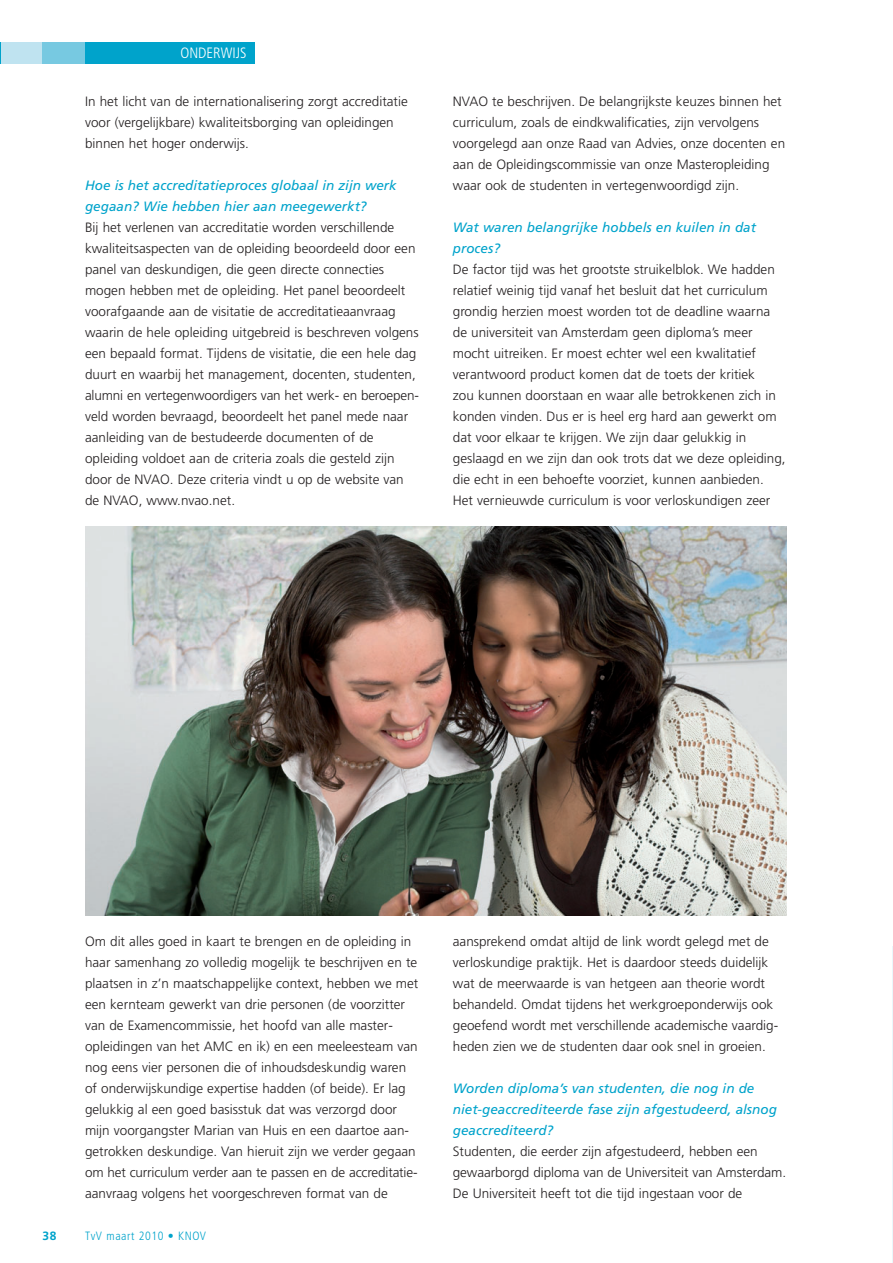
<style>
.page{position:relative;width:893px;height:1263px;background:#fff}
.page>*{position:absolute;margin:0;border:0;box-sizing:border-box;transform-origin:0 0}
.t1{font:300 condensed 15px "Frutiger";color:#fff}
.t2{font:300 13.5px/21px "Frutiger";color:#231f20}
.t3{font:italic 13.5px/21px "Frutiger";color:#00a3cb}
.t4{font:300 condensed 12px "Frutiger";letter-spacing:.05em;color:#00a3cb}
.t5{font:700 12px "Frutiger";color:#00a3cb}
</style>
<div class="page">
<div style="left:1px;top:43px;width:254px;height:21px;background:#00a3cb"></div>
<div style="left:1px;top:43px;width:42px;height:21px;background:#bfe3f0"></div>
<div style="left:43px;top:43px;width:42px;height:21px;background:#77c9e1"></div>
<img style="left:85px;top:526px;width:702px;height:390px">
<p class="t1" style="left:180px;top:47px;width:68px">ONDERWIJS</p>
<p class="t2" style="left:85px;top:92px;width:324px">In het licht van de internationalisering zorgt accreditatie voor (vergelijkbare) kwaliteitsborging van opleidingen binnen het hoger onderwijs.</p>
<p class="t3" style="left:85px;top:176px;width:313px">Hoe is het accreditatieproces globaal in zijn werk gegaan? Wie hebben hier aan meegewerkt?</p>
<p class="t2" style="left:85px;top:218px;width:335px">Bij het verlenen van accreditatie worden verschillende kwaliteitsaspecten van de opleiding beoordeeld door een panel van deskundigen, die geen directe connecties mogen hebben met de opleiding. Het panel beoordeelt voorafgaande aan de visitatie de accreditatieaanvraag waarin de hele opleiding uitgebreid is beschreven volgens een bepaald format. Tijdens de visitatie, die een hele dag duurt en waarbij het management, docenten, studenten, alumni en vertegenwoordigers van het werk- en beroepen&shy;veld worden bevraagd, beoordeelt het panel mede naar aanleiding van de bestudeerde documenten of de opleiding voldoet aan de criteria zoals die gesteld zijn door de NVAO. Deze criteria vindt u op de website van de NVAO, www.nvao.net.</p>
<p class="t2" style="left:453px;top:92px;width:334px">NVAO te beschrijven. De belangrijkste keuzes binnen het curriculum, zoals de eindkwalificaties, zijn vervolgens voorgelegd aan onze Raad van Advies, onze docenten en aan de Opleidingscommissie van onze Masteropleiding waar ook de studenten in vertegenwoordigd zijn.</p>
<p class="t3" style="left:453px;top:218px;width:305px">Wat waren belangrijke hobbels en kuilen in dat proces?</p>
<p class="t2" style="left:453px;top:260px;width:334px">De factor tijd was het grootste struikelblok. We hadden relatief weinig tijd vanaf het besluit dat het curriculum grondig herzien moest worden tot de deadline waarna de universiteit van Amsterdam geen diploma’s meer mocht uitreiken. Er moest echter wel een kwalitatief verantwoord product komen dat de toets der kritiek<br>zou kunnen doorstaan en waar alle betrokkenen zich in konden vinden. Dus er is heel erg hard aan gewerkt om dat voor elkaar te krijgen. We zijn daar gelukkig in geslaagd en we zijn dan ook trots dat we deze opleiding, die echt in een behoefte voorziet, kunnen aanbieden.<br>Het vernieuwde curriculum is voor verloskundigen zeer</p>
<p class="t2" style="left:85px;top:932px;width:335px">Om dit alles goed in kaart te brengen en de opleiding in haar samenhang zo volledig mogelijk te beschrijven en te plaatsen in z’n maatschappelijke context, hebben we met een kernteam gewerkt van drie personen (de voorzitter van de Examencommissie, het hoofd van alle master - opleidingen van het AMC en ik) en een meeleesteam van nog eens vier personen die of inhoudsdeskundig waren of onderwijskundige expertise hadden (of beide). Er lag gelukkig al een goed basisstuk dat was verzorgd door mijn voorgangster Marian van Huis en een daartoe aan&shy;getrokken deskundige. Van hieruit zijn we verder gegaan om het curriculum verder aan te passen en de accreditatie&shy;aanvraag volgens het voorgeschreven format van de</p>
<p class="t5" style="left:43px;top:1231px;width:16px">38</p>
<p class="t4" style="left:85px;top:1231px;width:123px">TvV maart 2010 • KNOV</p>
<p class="t2" style="left:453px;top:932px;width:327px">aansprekend omdat altijd de link wordt gelegd met de verloskundige praktijk. Het is daardoor steeds duidelijk wat de meerwaarde is van hetgeen aan theorie wordt behandeld. Omdat tijdens het werkgroeponderwijs ook geoefend wordt met verschillende academische vaardig&shy;heden zien we de studenten daar ook snel in groeien.</p>
<p class="t3" style="left:453px;top:1079px;width:326px">Worden diploma’s van studenten, die nog in de niet-geaccrediteerde fase zijn afgestudeerd, alsnog geaccrediteerd?</p>
<p class="t2" style="left:453px;top:1142px;width:335px">Studenten, die eerder zijn afgestudeerd, hebben een gewaarborgd diploma van de Universiteit van Amsterdam.<br>De Universiteit heeft tot die tijd ingestaan voor de</p>
</div>
